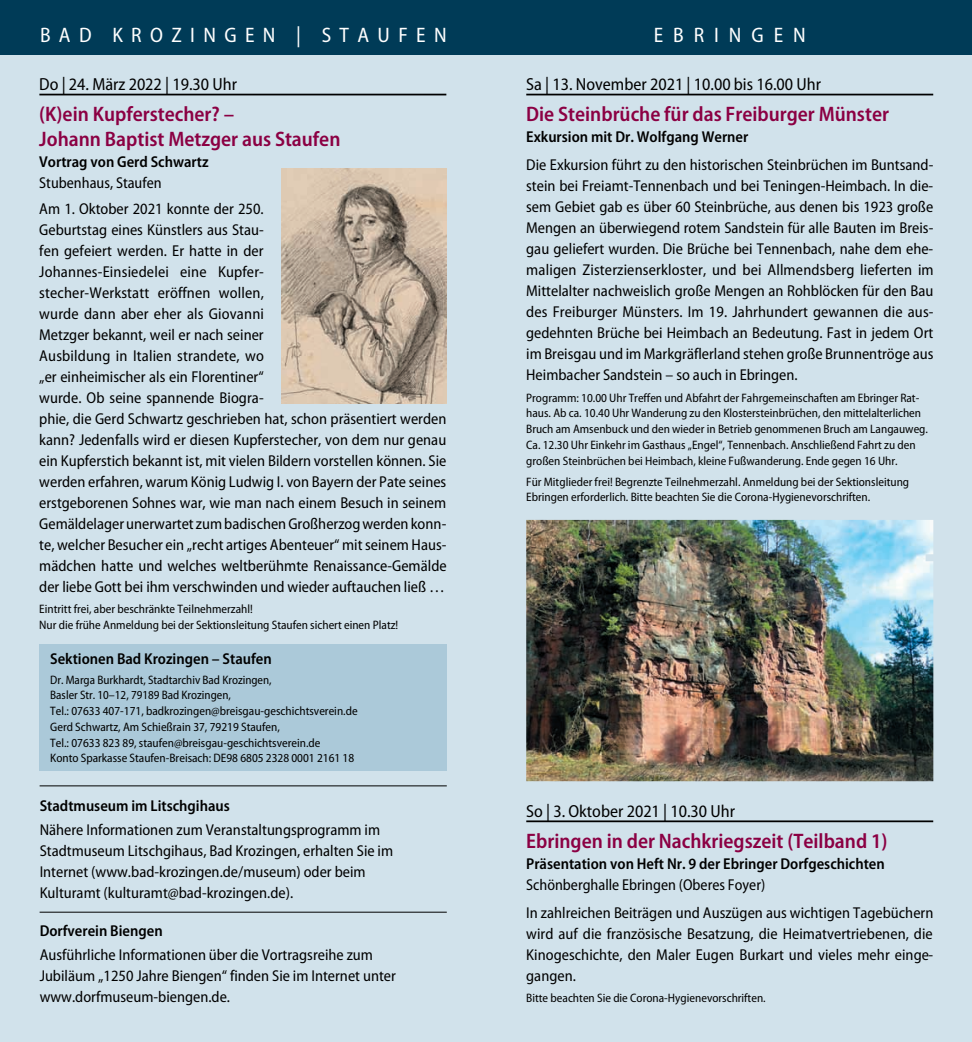
<style>
.page{position:relative;width:972px;height:1042px;background:#fff}
.page>*{position:absolute;margin:0;border:0;box-sizing:border-box;transform-origin:0 0}
.t1{font:600 semi-condensed 21px/24.5px "Myriad Pro";color:#8b0043}
.t2{font:semi-condensed 21px "Myriad Pro";letter-spacing:.4em;color:#fff}
.t3{font:semi-condensed 21px "Myriad Pro";letter-spacing:.475em;color:#fff}
.t4{font:semi-condensed 17.5px "Myriad Pro";color:#000}
.t5{font:semi-condensed 15.75px/21px "Myriad Pro";color:#000}
.t6{font:600 semi-condensed 15.75px "Myriad Pro";color:#000}
.t7{font:semi-condensed 12.25px/15.8px "Myriad Pro";color:#000}
</style>
<div class="page">
<div style="left:0;top:55px;width:486px;height:986px;background:#d1e2eb"></div>
<div style="left:40px;top:644px;width:406px;height:126px;background:#abc9d9"></div>
<div style="left:486px;top:55px;width:485px;height:986px;background:#d1e2eb"></div>
<div style="left:0;top:0;width:971px;height:55px;background:#003b57"></div>
<hr style="left:526px;top:820px;width:407px;height:2px;background:#000">
<hr style="left:39px;top:94px;width:407px;height:1px;background:#000">
<img style="left:281px;top:168px;width:165px;height:235px">
<hr style="left:40px;top:911px;width:406px;height:1px;background:#000">
<hr style="left:40px;top:785px;width:406px;height:1px;background:#000">
<img style="left:526px;top:520px;width:407px;height:261px">
<hr style="left:526px;top:94px;width:407px;height:1px;background:#000">
<h1 class="t2" style="left:40px;top:27px;width:408px">BAD KROZINGEN | STAUFEN</h1>
<h1 class="t3" style="left:653px;top:27px;width:154px">EBRINGEN</h1>
<p class="t4" style="left:39px;top:77px;width:199px">Do | 24. März 2022 | 19.30 Uhr</p>
<h1 class="t1" style="left:39px;top:104px;width:303px">(K)ein Kupferstecher? –<br>Johann Baptist Metzger aus Staufen</h1>
<p class="t6" style="left:39px;top:156px;width:171px">Vortrag von Gerd Schwartz</p>
<p class="t5" style="left:39px;top:171px;width:226px;line-height:26.2px">Stubenhaus, Staufen<br>Am 1. Oktober 2021 konnte der 250.</p>
<p class="t5" style="left:39px;top:221px;width:409px">Geburtstag eines Künstlers aus Stau-<br>fen gefeiert werden. Er hatte in der<br>Johannes-Einsiedelei eine Kupfer-<br>stecher-Werkstatt eröffnen wollen,<br>wurde dann aber eher als Giovanni<br>Metzger bekannt, weil er nach seiner<br>Ausbildung in Italien strandete, wo<br>„er einheimischer als ein Florentiner“<br>wurde. Ob seine spannende Biogra-<br>phie, die Gerd Schwartz geschrieben hat, schon präsentiert werden kann? Jedenfalls wird er diesen Kupferstecher, von dem nur genau ein Kupferstich bekannt ist, mit vielen Bildern vorstellen können. Sie werden erfahren, warum König Ludwig I. von Bayern der Pate seines erstgeborenen Sohnes war, wie man nach einem Besuch in seinem Gemäldelager unerwartet zum badischen Großherzog werden konn&shy;te, welcher Besucher ein „recht artiges Abenteuer“ mit seinem Haus&shy;mädchen hatte und welches weltberühmte Renaissance-Gemälde der liebe Gott bei ihm verschwinden und wieder auftauchen ließ …</p>
<p class="t7" style="left:39px;top:602px;width:360px">Eintritt frei, aber beschränkte Teilnehmerzahl!<br>Nur die frühe Anmeldung bei der Sektionsleitung Staufen sichert einen Platz!</p>
<p class="t6" style="left:50px;top:653px;width:223px">Sektionen Bad Krozingen – Staufen</p>
<p class="t7" style="left:50px;top:672px;width:309px">Dr. Marga Burkhardt, Stadtarchiv Bad Krozingen,<br>Basler Str. 10–12, 79189 Bad Krozingen,<br>Tel.: 07633 407-171, badkrozingen@breisgau-geschichtsverein.de Gerd Schwartz, Am Schießrain 37, 79219 Staufen,<br>Tel.: 07633 823 89, staufen@breisgau-geschichtsverein.de<br>Konto Sparkasse Staufen-Breisach: DE98 6805 2328 0001 2161 18</p>
<p class="t6" style="left:40px;top:799px;width:192px">Stadtmuseum im Litschgihaus</p>
<p class="t5" style="left:40px;top:820px;width:355px">Nähere Informationen zum Veranstaltungsprogramm im Stadtmuseum Litschgihaus, Bad Krozingen, erhalten Sie im Internet (www.bad-krozingen.de/museum) oder beim Kulturamt (kulturamt@bad-krozingen.de).</p>
<p class="t6" style="left:40px;top:924px;width:124px">Dorfverein Biengen</p>
<p class="t5" style="left:40px;top:945px;width:357px">Ausführliche Informationen über die Vortragsreihe zum<br>Jubiläum „1250 Jahre Biengen“ finden Sie im Internet unter www.dorfmuseum-biengen.de.</p>
<p class="t4" style="left:526px;top:77px;width:296px">Sa | 13. November 2021 | 10.00 bis 16.00 Uhr</p>
<h1 class="t1" style="left:526px;top:104px;width:364px">Die Steinbrüche für das Freiburger Münster</h1>
<p class="t6" style="left:526px;top:131px;width:223px">Exkursion mit Dr. Wolfgang Werner</p>
<p class="t5" style="left:526px;top:156px;width:409px;text-align:justify">Die Exkursion führt zu den historischen Steinbrüchen im Buntsand&shy;stein bei Freiamt-Tennenbach und bei Teningen-Heimbach. In die&shy;sem Gebiet gab es über 60 Steinbrüche, aus denen bis 1923 große Mengen an überwiegend rotem Sandstein für alle Bauten im Breis&shy;gau geliefert wurden. Die Brüche bei Tennenbach, nahe dem ehe&shy;maligen Zisterzienserkloster, und bei Allmendsberg lieferten im Mittelalter nachweislich große Mengen an Rohblöcken für den Bau des Freiburger Münsters. Im 19. Jahrhundert gewannen die aus&shy;gedehnten Brüche bei Heimbach an Bedeutung. Fast in jedem Ort im Breisgau und im Markgräflerland stehen große Brunnentröge aus Heimbacher Sandstein – so auch in Ebringen.</p>
<p class="t7" style="left:526px;top:390px;width:403px">Programm: 10.00 Uhr Treffen und Abfahrt der Fahrgemeinschaften am Ebringer Rat&shy;haus. Ab ca. 10.40 Uhr Wanderung zu den Klostersteinbrüchen, den mittelalterlichen Bruch am Amsenbuck und den wieder in Betrieb genommenen Bruch am Langauweg.<br>Ca. 12.30 Uhr Einkehr im Gasthaus „Engel“, Tennenbach. Anschließend Fahrt zu den großen Steinbrüchen bei Heimbach, kleine Fußwanderung. Ende gegen 16 Uhr.</p>
<p class="t7" style="left:526px;top:474px;width:384px">Für Mitglieder frei! Begrenzte Teilnehmerzahl. Anmeldung bei der Sektionsleitung<br>Ebringen erforderlich. Bitte beachten Sie die Corona-Hygienevorschriften.</p>
<p class="t4" style="left:526px;top:804px;width:210px">So | 3. Oktober 2021 | 10.30 Uhr</p>
<h1 class="t1" style="left:526px;top:830px;width:363px">Ebringen in der Nachkriegszeit (Teilband 1)</h1>
<p class="t6" style="left:526px;top:857px;width:360px">Präsentation von Heft Nr. 9 der Ebringer Dorfgeschichten</p>
<p class="t5" style="left:526px;top:872px;width:408px;line-height:28px">Schönberghalle Ebringen (Oberes Foyer)<br>In zahlreichen Beiträgen und Auszügen aus wichtigen Tagebüchern</p>
<p class="t5" style="left:526px;top:924px;width:408px;text-align:justify">wird auf die französische Besatzung, die Heimatvertriebenen, die Kinogeschichte, den Maler Eugen Burkart und vieles mehr einge&shy;gangen.</p>
<p class="t7" style="left:526px;top:991px;width:241px">Bitte beachten Sie die Corona-Hygienevorschriften.</p>
</div>
